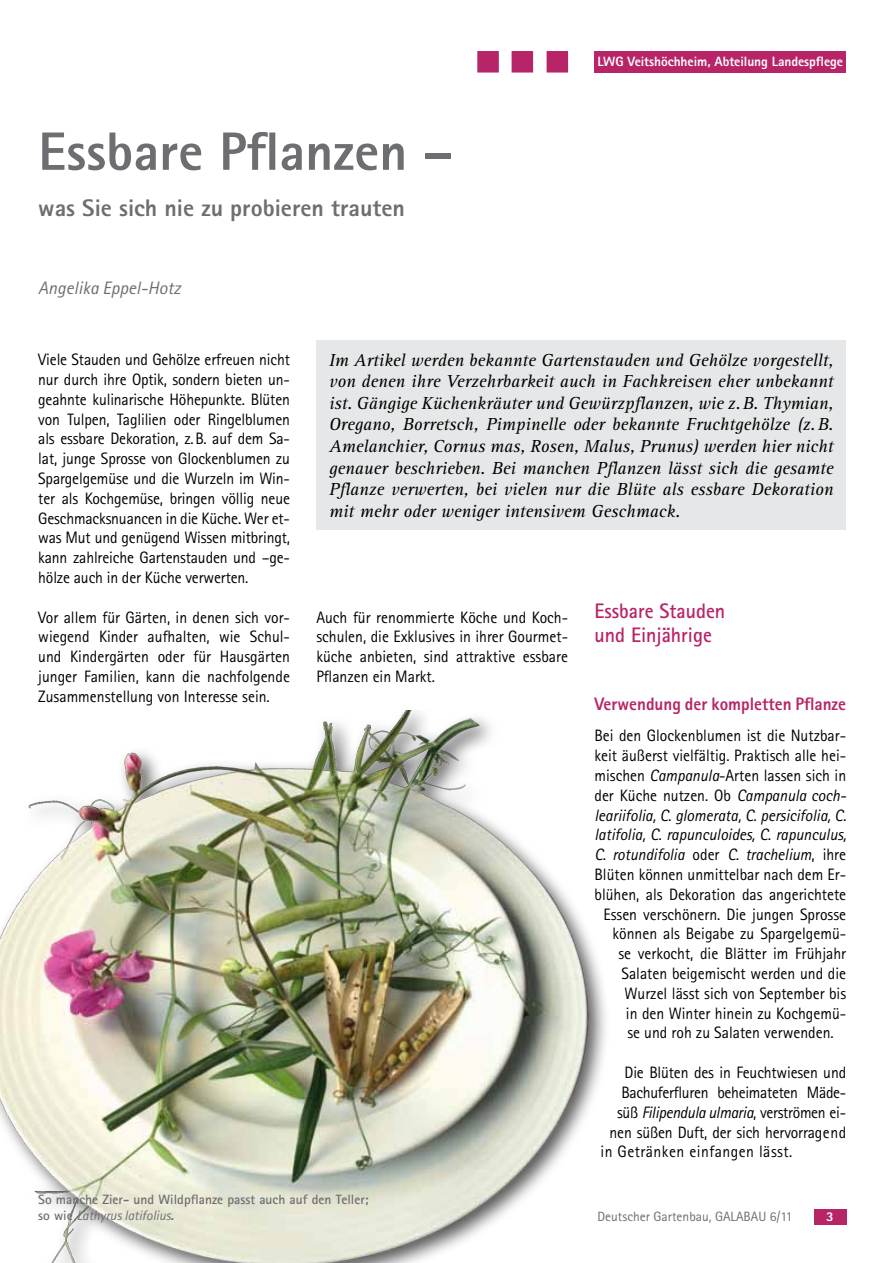
<style>
.page{position:relative;width:893px;height:1263px;background:#fff}
.page>*{position:absolute;margin:0;border:0;box-sizing:border-box;transform-origin:0 0}
.Titel{font:800 54px "Rotis Sans Serif";color:#6d6e71}
.Titel_Untertitel{font:800 24px "Rotis Sans Serif";color:#6d6e71}
.Subline_14{font:700 21px/23.2px "Rotis Sans Serif";color:#b72467;scale:.95 1}
.zusammenfassung{font:italic 18px/21.6px "Rotis Serif";color:#000;text-align:justify}
.Subline_12{font:800 18px "Rotis Sans Serif";color:#b72467;scale:.95 1}
.Autor{font:italic 18px "Rotis Sans Serif";color:#6d6e71}
.Fließtext{font:16.5px/19.8px "Rotis Sans Serif";color:#000;text-align:justify;scale:.95 1}
.Fließtext-2{font:italic 16.5px "Rotis Sans Serif";color:#000;scale:.95 1}
.Fließtext-3{font:italic 16.5px "Rotis Sans Serif";letter-spacing:-.02em;color:#000;scale:.95 1}
.Fließtext-4{font:16.5px "Rotis Sans Serif";letter-spacing:-.02em;color:#000;scale:.95 1}
.Fließtext-5{font:16.5px "Rotis Sans Serif";letter-spacing:.03em;color:#000;scale:.95 1}
.Bildunterzeile{font:700 13.5px/16.2px "Rotis Sans Serif";color:#6d6e71}
.t1{font:800 13.5px "Rotis Sans Serif";letter-spacing:-.005em;color:#fff}
.t2{font:13.5px "Rotis Sans Serif";color:#6d6e71}
.s1{font-style:italic}
.s2{font-style:normal}
.s3{font-weight:400;font-style:italic}
</style>
<div class="page">
<div style="left:316px;top:340px;width:530px;height:190px;background:#e6e7e8"></div>
<img style="left:0;top:710px;width:606px;height:553px">
<div style="left:814px;top:1209px;width:32px;height:16px;background:#b72467"></div>
<div style="left:594px;top:51px;width:252px;height:22px;background:#b72467"></div>
<div style="left:477px;top:51px;width:22px;height:22px;background:#b72467;border:3px solid #b72467"></div>
<div style="left:512px;top:51px;width:21px;height:22px;background:#b72467"></div>
<div style="left:547px;top:51px;width:21px;height:22px;background:#b72467"></div>
<p class="Titel" style="left:38px;top:117px;width:416px">Essbare Pflanzen –</p>
<p class="Titel_Untertitel" style="left:38px;top:192px;width:368px">was Sie sich nie zu probieren trauten</p>
<p class="Autor" style="left:38px;top:277px;width:144px">Angelika Eppel-Hotz</p>
<p class="t1" style="left:597px;top:53px;width:247px">LWG Veitshöchheim, Abteilung Landespflege</p>
<p class="zusammenfassung" style="left:329px;top:349px;width:506px">Im Artikel werden bekannte Gartenstauden und Gehölze vorgestellt, von denen ihre Verzehrbarkeit auch in Fachkreisen eher unbekannt ist. Gängige Küchenkräuter und Gewürzpflanzen, wie z.B. Thymian, Oregano, Borretsch, Pimpinelle oder bekannte Fruchtgehölze (z.B.<br>Amelanchier, Cornus mas, Rosen, Malus, Prunus) werden hier nicht genauer beschrieben. Bei manchen Pflanzen lässt sich die gesamte Pflanze verwerten, bei vielen nur die Blüte als essbare Dekoration mit mehr oder weniger intensivem Geschmack.</p>
<p class="Fließtext" style="left:38px;top:350px;width:266px">Viele Stauden und Gehölze erfreuen nicht nur durch ihre Optik, sondern bieten un&shy;geahnte kulinarische Höhepunkte. Blüten von Tulpen, Taglilien oder Ringelblumen als essbare Dekoration, z.B. auf dem Sa&shy;lat, junge Sprosse von Glockenblumen zu Spargelgemüse und die Wurzeln im Win&shy;ter als Kochgemüse, bringen völlig neue Geschmacksnuancen in die Küche. Wer et&shy;was Mut und genügend Wissen mitbringt, kann zahlreiche Gartenstauden und –ge&shy;hölze auch in der Küche verwerten.</p>
<p class="Fließtext" style="left:38px;top:607px;width:266px">Vor allem für Gärten, in denen sich vor&shy;wiegend Kinder aufhalten, wie Schul&shy;und Kindergärten oder für Hausgärten junger Familien, kann die nachfolgende Zusammenstellung von Interesse sein.</p>
<p class="Fließtext" style="left:316px;top:607px;width:266px">Auch für renommierte Köche und Koch&shy;schulen, die Exklusives in ihrer Gourmet&shy;küche anbieten, sind attraktive essbare Pflanzen ein Markt.</p>
<p class="Subline_14" style="left:594px;top:599px;width:139px">Essbare Stauden und Einjährige</p>
<p class="Subline_12" style="left:594px;top:692px;width:266px">Verwendung der kompletten Pflanze</p>
<p class="Fließtext" style="left:594px;top:726px;width:266px">Bei den Glockenblumen ist die Nutzbar-</p>
<p class="Fließtext" style="left:594px;top:746px;width:266px">keit äußerst vielfältig. Praktisch alle hei-</p>
<p class="Fließtext" style="left:594px;top:765px;width:266px">mischen <span class="s1">Campanula</span>-Arten lassen sich in</p>
<p class="Fließtext" style="left:594px;top:785px;width:263px">der Küche nutzen. Ob <span class="s1">Campanula coch-</span></p>
<p class="Fließtext-2" style="left:594px;top:805px;width:266px">leariifolia, C. glomerata, C. persicifolia, C.</p>
<p class="Fließtext-2" style="left:594px;top:825px;width:266px">latifolia, C. rapunculoides, C. rapunculus,</p>
<p class="Fließtext-2" style="left:594px;top:845px;width:266px">C. rotundifolia <span class="s2">oder</span> C. trachelium<span class="s2">, ihre</span></p>
<p class="Fließtext" style="left:594px;top:864px;width:266px">Blüten können unmittelbar nach dem Er-</p>
<p class="Fließtext" style="left:594px;top:884px;width:266px">blühen, als Dekoration das angerichtete</p>
<p class="Fließtext" style="left:603px;top:904px;width:257px">Essen verschönern. Die jungen Sprosse</p>
<p class="Fließtext" style="left:612px;top:924px;width:248px">können als Beigabe zu Spargelgemü-</p>
<p class="Fließtext" style="left:618px;top:944px;width:241px">se verkocht, die Blätter im Frühjahr</p>
<p class="Fließtext" style="left:621px;top:963px;width:238px">Salaten beigemischt werden und die</p>
<p class="Fließtext" style="left:624px;top:983px;width:235px">Wurzel lässt sich von September bis</p>
<p class="Fließtext" style="left:626px;top:1003px;width:233px">in den Winter hinein zu Kochgemü-</p>
<p class="Fließtext" style="left:627px;top:1023px;width:219px">se und roh zu Salaten verwenden.</p>
<p class="Fließtext" style="left:624px;top:1062px;width:235px">Die Blüten des in Feuchtwiesen und</p>
<p class="Fließtext-4" style="left:621px;top:1082px;width:238px">Bachuferfluren beheimateten Mäde-</p>
<p class="Fließtext-3" style="left:617px;top:1102px;width:243px"><span class="s2">süß</span> Filipendula ulmaria<span class="s2">, verströmen ei-</span></p>
<p class="Fließtext" style="left:609px;top:1122px;width:251px">nen süßen Duft, der sich hervorragend</p>
<p class="Fließtext-5" style="left:600px;top:1142px;width:204px">in Getränken einfangen lässt.</p>
<p class="Bildunterzeile" style="left:38px;top:1191px;width:332px">So manche Zier- und Wildpflanze passt auch auf den Teller; so wie <span class="s3">Lathyrus latifolius</span>.</p>
<p class="t2" style="left:597px;top:1209px;width:197px">Deutscher Gartenbau, GALABAU 6/11</p>
<p class="t1" style="left:826px;top:1208px;width:9px">3</p>
</div>
